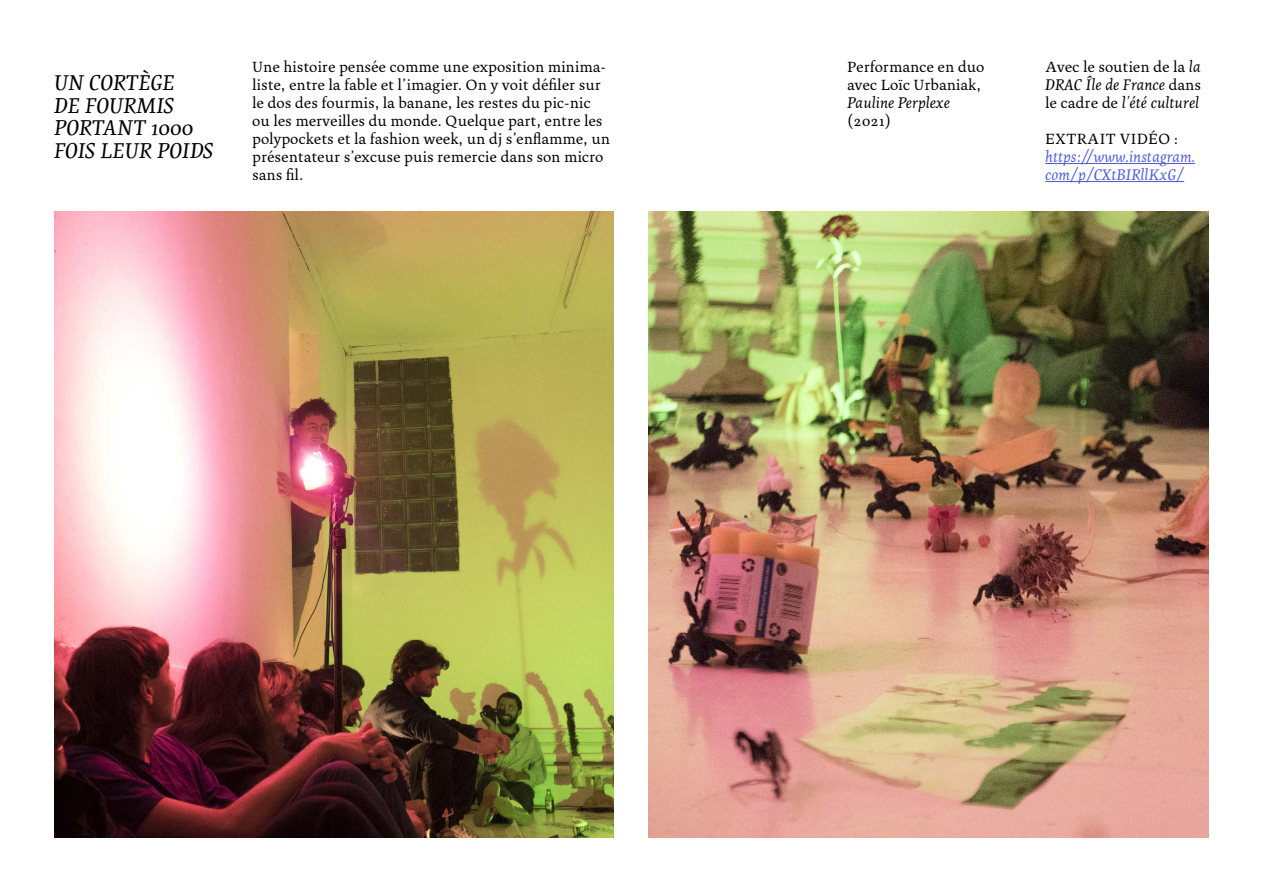
<style>
.page{position:relative;width:1263px;height:893px;background:#fff}
.page>*{position:absolute;margin:0;border:0;box-sizing:border-box;transform-origin:0 0}
.t1{font:21px/22.5px "Bartok beta 5 texte Italic";color:#000}
.t2{font:15px/18px "Bartok beta 5 texte Book";color:#000}
.t3{font:15px/18px "Bartok beta 5 texte Italic";color:#4f5cd6}
.t4{font:15px "Bartok beta 5 texte Italic";color:#000}
.s1{font-family:"Bartok beta 5 texte Italic"}
</style>
<div class="page">
<img style="left:54px;top:212px;width:559px;height:625px">
<img style="left:649px;top:212px;width:560px;height:626px">
<hr style="left:1045px;top:163px;width:150px;height:1px;background:#4f5cd6">
<hr style="left:1045px;top:181px;width:139px;height:1px;background:#4f5cd6">
<p class="t1" style="left:54px;top:72px;width:161px">UN CORTÈGE<br>DE FOURMIS<br>PORTANT 1000<br>FOIS LEUR POIDS</p>
<p class="t2" style="left:252px;top:57px;width:359px">Une histoire pensée comme une exposition minima&shy;liste, entre la fable et l’imagier. On y voit défiler sur le dos des fourmis, la banane, les restes du pic-nic ou les merveilles du monde. Quelque part, entre les polypockets et la fashion week, un dj s’enflamme, un présentateur s’excuse puis remercie dans son micro sans fil.</p>
<p class="t2" style="left:1045px;top:57px;width:157px;text-align:justify">Avec le soutien de la <span class="s1">la DRAC Île de France</span> dans le cadre de <span class="s1">l’été culturel</span></p>
<p class="t2" style="left:847px;top:57px;width:139px">Performance en duo avec Loïc Urbaniak,</p>
<p class="t4" style="left:847px;top:94px;width:104px">Pauline Perplexe</p>
<p class="t2" style="left:847px;top:111px;width:46px">(2021)</p>
<p class="t2" style="left:1045px;top:129px;width:134px">EXTRAIT VIDÉO :</p>
<p class="t3" style="left:1045px;top:148px;width:151px">https://www.instagram. com/p/CXtBIRllKxG/</p>
</div>
